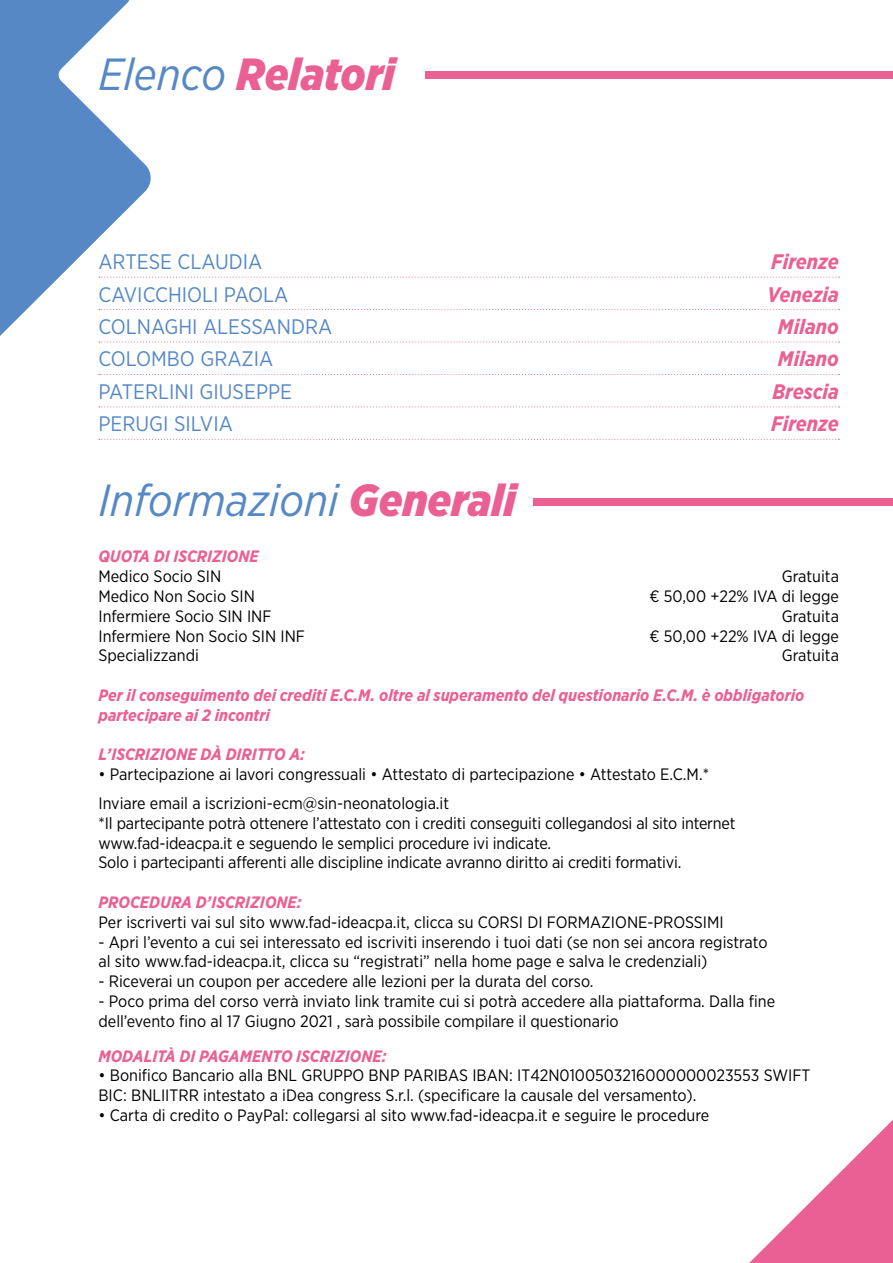
<style>
.page{position:relative;width:893px;height:1263px;background:#fff}
.page>*{position:absolute;margin:0;border:0;box-sizing:border-box;transform-origin:0 0}
.t1{font:italic 45px "Gotham Narrow";color:#5688c6}
.t2{font:italic 900 45px "Gotham Narrow";color:#ea6092}
.t3{font:21px "Gotham Narrow";color:#5688c6}
.t4{font:italic 700 21px "Gotham Narrow";color:#ea6092}
.t5{font:16.5px/19.8px "Gotham Narrow";color:#000}
.t6{font:italic 700 16.5px/19.8px "Gotham Narrow";color:#ea6092}
.s1{font-weight:400;color:#5688c6}
.s2{font-weight:900;color:#ea6092}
</style>
<div class="page">
<svg style="left:0;top:0;width:153px;height:440px"></svg>
<svg style="left:749px;top:1120px;width:144px;height:143px"></svg>
<div style="left:533px;top:498px;width:360px;height:8px;background:#ea6092"></div>
<div style="left:425px;top:71px;width:468px;height:7px;background:#ea6092"></div>
<svg style="left:99px;top:277px;width:740px;height:1px"></svg>
<svg style="left:99px;top:309px;width:740px;height:1px"></svg>
<svg style="left:99px;top:342px;width:740px;height:1px"></svg>
<svg style="left:99px;top:374px;width:740px;height:1px"></svg>
<svg style="left:99px;top:406px;width:740px;height:1px"></svg>
<svg style="left:99px;top:439px;width:740px;height:1px"></svg>
<h1 class="t2" style="left:98px;top:44px;width:298px"><span class="s1">Elenco</span> Relatori</h1>
<p class="t3" style="left:98px;top:249px;width:165px">ARTESE CLAUDIA</p>
<p class="t4" style="left:771px;top:248px;width:69px">Firenze</p>
<p class="t3" style="left:98px;top:281px;width:191px">CAVICCHIOLI PAOLA</p>
<p class="t4" style="left:767px;top:281px;width:73px">Venezia</p>
<p class="t3" style="left:98px;top:314px;width:235px">COLNAGHI ALESSANDRA</p>
<p class="t4" style="left:778px;top:313px;width:63px">Milano</p>
<p class="t3" style="left:98px;top:346px;width:176px">COLOMBO GRAZIA</p>
<p class="t4" style="left:778px;top:346px;width:63px">Milano</p>
<p class="t3" style="left:98px;top:378px;width:195px">PATERLINI GIUSEPPE</p>
<p class="t4" style="left:772px;top:378px;width:68px">Brescia</p>
<p class="t3" style="left:98px;top:411px;width:136px">PERUGI SILVIA</p>
<p class="t4" style="left:771px;top:410px;width:69px">Firenze</p>
<h1 class="t1" style="left:98px;top:473px;width:419px">Informazioni <span class="s2">Generali</span></h1>
<p class="t6" style="left:98px;top:547px;width:162px">QUOTA DI ISCRIZIONE</p>
<p class="t5" style="left:98px;top:566px;width:124px">Medico Socio SIN</p>
<p class="t5" style="left:782px;top:566px;width:59px">Gratuita</p>
<p class="t5" style="left:98px;top:586px;width:158px">Medico Non Socio SIN</p>
<p class="t5" style="left:649px;top:586px;width:191px">€ 50,00 +22% IVA di legge</p>
<p class="t5" style="left:98px;top:606px;width:175px">Infermiere Socio SIN INF</p>
<p class="t5" style="left:782px;top:606px;width:59px">Gratuita</p>
<p class="t5" style="left:98px;top:625px;width:208px">Infermiere Non Socio SIN INF</p>
<p class="t5" style="left:649px;top:625px;width:191px">€ 50,00 +22% IVA di legge</p>
<p class="t5" style="left:98px;top:645px;width:102px">Specializzandi</p>
<p class="t5" style="left:782px;top:645px;width:59px">Gratuita</p>
<p class="t6" style="left:98px;top:685px;width:707px">Per il conseguimento dei crediti E.C.M. oltre al superamento del questionario E.C.M. è obbligatorio partecipare ai 2 incontri</p>
<p class="t6" style="left:98px;top:745px;width:208px">L’ISCRIZIONE DÀ DIRITTO A:</p>
<p class="t5" style="left:98px;top:760px;width:612px;line-height:28.8px">• Partecipazione ai lavori congressuali • Attestato di partecipazione • Attestato E.C.M.*<br>Inviare email a iscrizioni-ecm@sin-neonatologia.it</p>
<p class="t5" style="left:98px;top:813px;width:639px">*Il partecipante potrà ottenere l’attestato con i crediti conseguiti collegandosi al sito internet www.fad-ideacpa.it e seguendo le semplici procedure ivi indicate.<br>Solo i partecipanti afferenti alle discipline indicate avranno diritto ai crediti formativi.</p>
<p class="t6" style="left:98px;top:892px;width:205px">PROCEDURA D’ISCRIZIONE:</p>
<p class="t5" style="left:98px;top:912px;width:627px">Per iscriverti vai sul sito www.fad-ideacpa.it, clicca su CORSI DI FORMAZIONE-PROSSIMI</p>
<p class="t5" style="left:98px;top:931px;width:671px">- Apri l’evento a cui sei interessato ed iscriviti inserendo i tuoi dati (se non sei ancora registrato al sito www.fad-ideacpa.it, clicca su “registrati” nella home page e salva le credenziali)</p>
<p class="t5" style="left:98px;top:971px;width:497px">- Riceverai un coupon per accedere alle lezioni per la durata del corso.</p>
<p class="t5" style="left:98px;top:991px;width:678px">- Poco prima del corso verrà inviato link tramite cui si potrà accedere alla piattaforma. Dalla fine dell’evento fino al 17 Giugno 2021 , sarà possibile compilare il questionario</p>
<p class="t6" style="left:98px;top:1046px;width:290px">MODALITÀ DI PAGAMENTO ISCRIZIONE:</p>
<p class="t5" style="left:98px;top:1065px;width:713px">• Bonifico Bancario alla BNL GRUPPO BNP PARIBAS IBAN: IT42N0100503216000000023553 SWIFT<br>BIC: BNLIITRR intestato a iDea congress S.r.l. (specificare la causale del versamento).</p>
<p class="t5" style="left:98px;top:1105px;width:612px">• Carta di credito o PayPal: collegarsi al sito www.fad-ideacpa.it e seguire le procedure</p>
</div>
